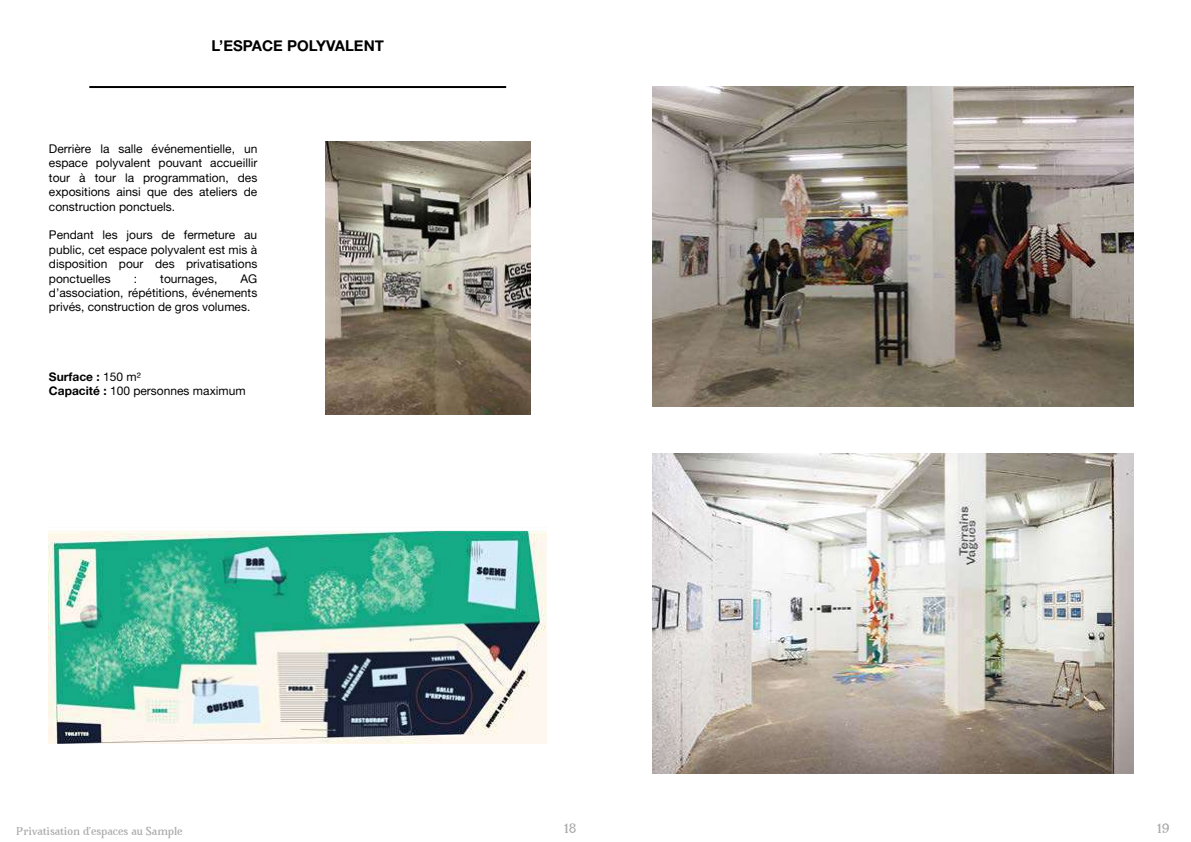
<style>
.page{position:relative;width:1191px;height:842px;background:#fff}
.page>*{position:absolute;margin:0;border:0;box-sizing:border-box;transform-origin:0 0}
.t1{font:15px "Alte Haas Grotesk Bold";color:#000}
.t2{font:12px/14.4px "Alte Haas Grotesk";color:#000;text-align:justify}
.t3{font:12px "Alte Haas Grotesk Bold";color:#000}
.t4{font:700 12px "Avara";color:#a9a9a9}
.t5{font:700 10px "Avara";color:#aaa}
.s1{font-family:"Alte Haas Grotesk"}
.s2{font-family:"Alte Haas Grotesk Bold"}
</style>
<div class="page">
<img style="left:653px;top:86px;width:480px;height:320px">
<img style="left:653px;top:454px;width:480px;height:320px">
<hr style="left:89px;top:86px;width:417px;height:2px;background:#000">
<img style="left:49px;top:530px;width:497px;height:213px">
<img style="left:326px;top:142px;width:204px;height:273px">
<p class="t1" style="left:211px;top:36px;width:174px">L’ESPACE POLYVALENT</p>
<p class="t2" style="left:49px;top:141px;width:210px">Derrière la salle événementielle, un espace polyvalent pouvant accueillir tour à tour la programmation, des expositions ainsi que des ateliers de construction ponctuels.</p>
<p class="t2" style="left:49px;top:228px;width:210px">Pendant les jours de fermeture au public, cet espace polyvalent est mis à disposition pour des privatisations ponctuelles</p>
<p class="t2" style="left:49px;top:271px;width:210px;text-indent:191px">AG d’association, répétitions, événements privés, construction de gros volumes.</p>
<p class="t2" style="left:134px;top:271px;width:5px">:</p>
<p class="t2" style="left:160px;top:271px;width:59px">tournages,</p>
<p class="t3" style="left:49px;top:369px;width:93px">Surface : <span class="s1">150 m²</span></p>
<p class="t2" style="left:49px;top:384px;width:198px"><span class="s2">Capacité :</span> 100 personnes maximum</p>
<p class="t5" style="left:16px;top:823px;width:168px">Privatisation d’espaces au Sample</p>
<p class="t4" style="left:564px;top:819px;width:13px">18</p>
<p class="t4" style="left:1157px;top:819px;width:13px">19</p>
</div>
